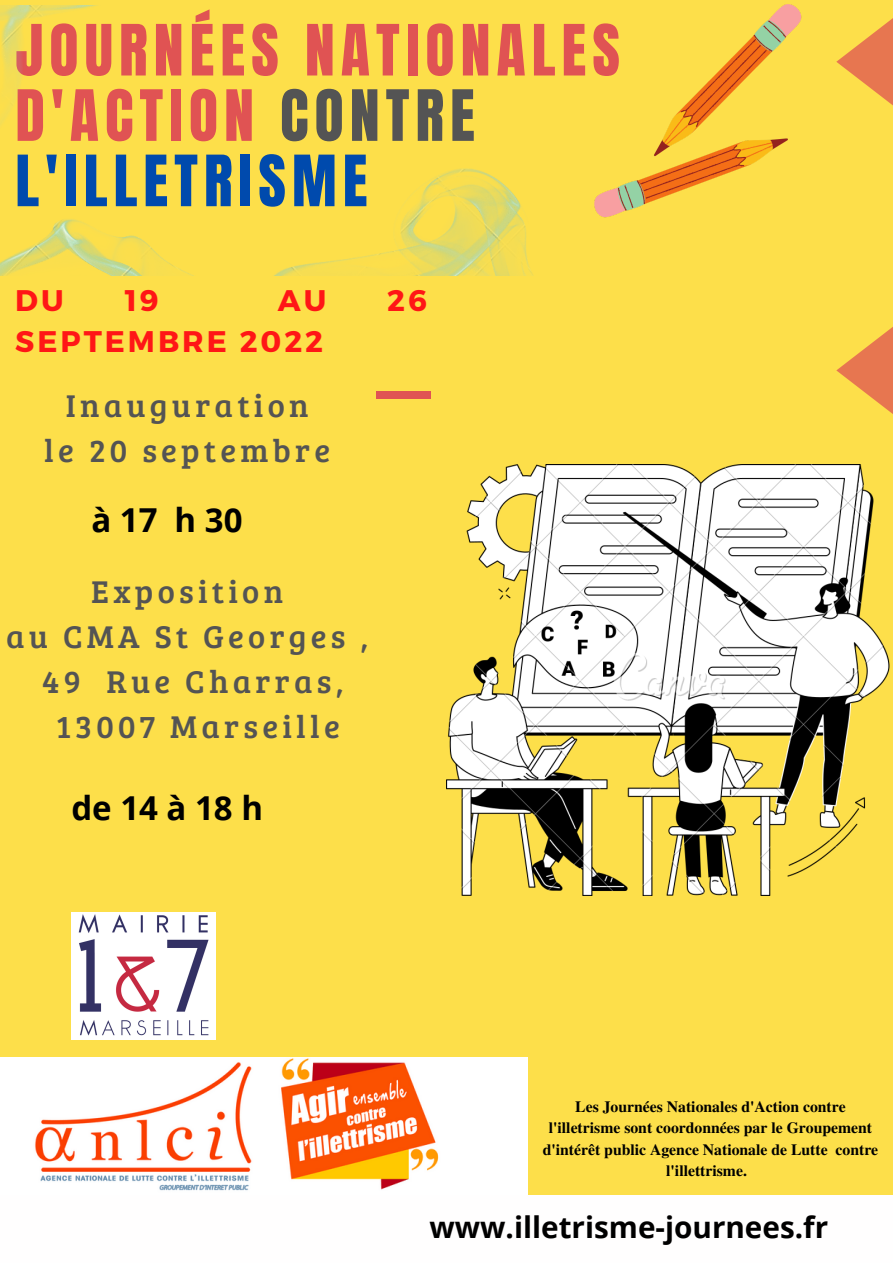
<style>
.page{position:relative;width:893px;height:1264px;background:#fff}
.page>*{position:absolute;margin:0;border:0;box-sizing:border-box;transform-origin:0 0}
.t1{font:60px/65.2px "Anton";letter-spacing:.1em;color:#e05353}
.t2{font:700 33px "Open Sans";letter-spacing:.26em;color:#000}
.t3{font:32.55px/45px "Bree Serif";letter-spacing:.13em;color:#545454;text-align:center}
.t4{font:700 29.7px "Open Sans";color:#000}
.t5{font:700 29.7px "Montserrat";letter-spacing:.1em;color:#ff1616}
.t6{font:700 15.75px/21.3px "Te X Gyre Termes";color:#000;text-align:center}
.s1{color:#545454}
.s2{color:#004aad}
</style>
<div class="page">
<div style="left:0;top:0;width:892px;height:1262px;background:#fddf4a"></div>
<div style="left:377px;top:391px;width:54px;height:8px;background:#e05353"></div>
<svg style="left:836px;top:327px;width:56px;height:86px"></svg>
<svg style="left:836px;top:19px;width:56px;height:86px"></svg>
<img style="left:446px;top:464px;width:444px;height:431px">
<img style="left:0;top:1057px;width:527px;height:138px">
<img style="left:0;top:5px;width:533px;height:270px">
<img style="left:594px;top:4px;width:208px;height:214px">
<div style="left:0;top:1195px;width:892px;height:67px;background:#fffefe"></div>
<img style="left:71px;top:912px;width:144px;height:127px">
<h1 class="t1" style="left:15px;top:19px;width:606px">JOURNÉES NATIONALES<br>D'ACTION <span class="s1">CONTRE<br></span><span class="s2">L'ILLETRISME</span></h1>
<h3 class="t5" style="left:15px;top:281px;width:50px">DU</h3>
<h3 class="t5" style="left:125px;top:281px;width:36px">19</h3>
<h3 class="t5" style="left:278px;top:281px;width:50px">AU</h3>
<h3 class="t5" style="left:387px;top:281px;width:41px">26</h3>
<h3 class="t5" style="left:15px;top:322px;width:309px">SEPTEMBRE 2022</h3>
<h3 class="t3" style="left:44px;top:381px;width:287px">Inauguration<br>le 20 septembre</h3>
<h2 class="t2" style="left:91px;top:496px;width:153px">à17 h30</h2>
<h3 class="t3" style="left:91px;top:567px;width:193px">Exposition</h3>
<h3 class="t3" style="left:6px;top:612px;width:364px">au CMA St Georges ,</h3>
<h3 class="t3" style="left:42px;top:657px;width:303px">49 Rue Charras,</h3>
<h3 class="t3" style="left:56px;top:702px;width:285px">13007 Marseille</h3>
<h2 class="t2" style="left:71px;top:784px;width:193px">de14à18h</h2>
<p class="t6" style="left:542px;top:1095px;width:337px">Les Journées Nationales d'Action contre l'illetrisme sont coordonnées par le Groupement d'intérêt public Agence Nationale de Lutte contre l'illettrisme.</p>
<h3 class="t4" style="left:429px;top:1206px;width:400px">www.illetrisme-journees.fr</h3>
</div>
